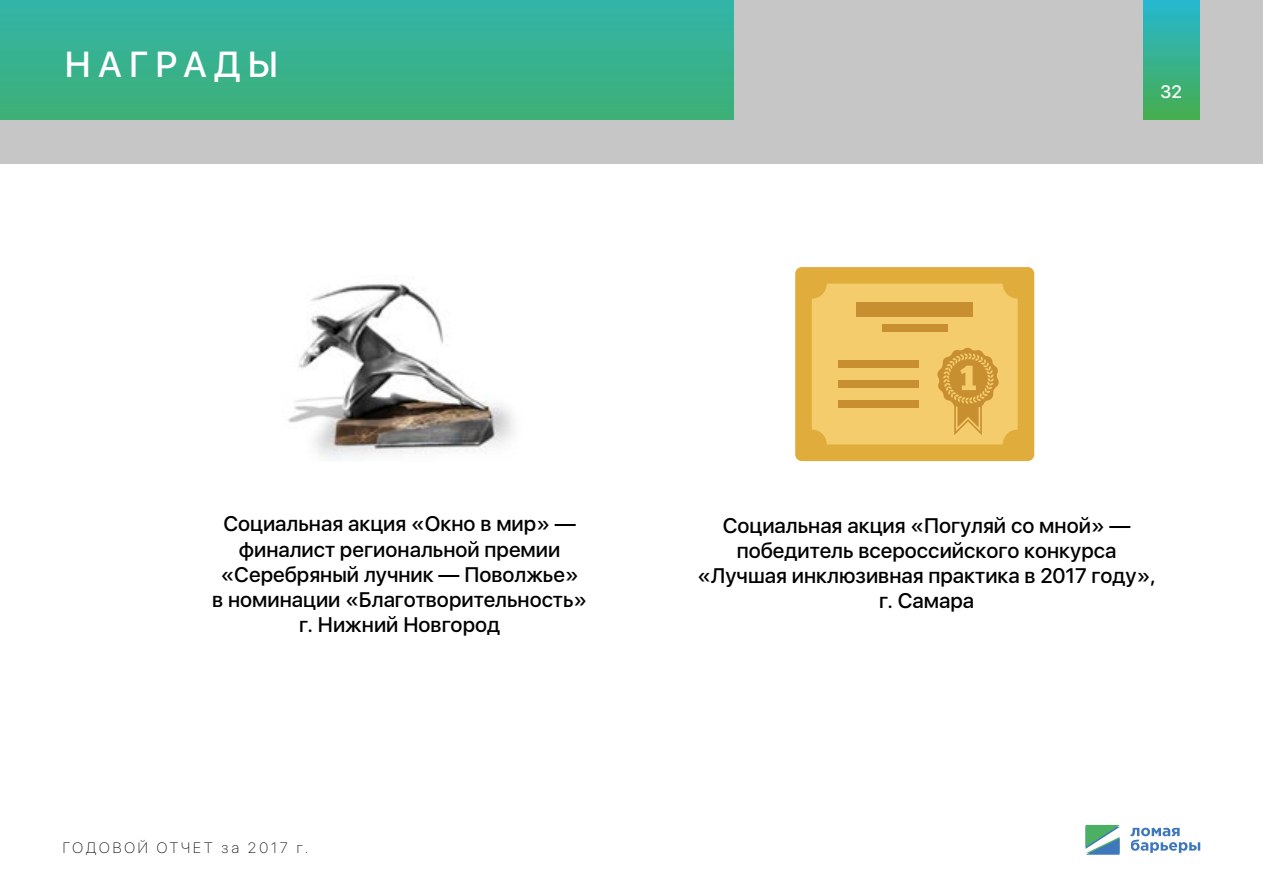
<style>
.page{position:relative;width:1263px;height:893px;background:#fff}
.page>*{position:absolute;margin:0;border:0;box-sizing:border-box;transform-origin:0 0}
.t1{font:500 36px "SFUI Display";letter-spacing:.2em;color:#fff}
.t2{font:500 21px/25.2px "SFUI Display";color:#000;text-align:center}
.t3{font:500 18px "SFUI Display";color:#fff}
.t4{font:100 15px "SFUI Display";letter-spacing:.2em;color:#000}
</style>
<div class="page">
<div style="left:0;top:0;width:1263px;height:164px;background:#c6c6c6"></div>
<div style="left:0;top:0;width:733px;height:119px;background:linear-gradient(to bottom,#32b4a8,#3db076)"></div>
<div style="left:1143px;top:0;width:56px;height:119px;background:linear-gradient(to bottom,#26b8d1,#47ad4e)"></div>
<svg style="left:1130px;top:828px;width:70px;height:25px"></svg>
<svg style="left:1085px;top:825px;width:34px;height:30px"></svg>
<img style="left:288px;top:284px;width:226px;height:176px">
<div style="left:795px;top:267px;width:239px;height:194px;background:#e0ad3d;border-radius:7px"></div>
<div style="left:812px;top:284px;width:206px;height:160px;background:#f5cc6b;border-radius:15px"></div>
<svg style="left:937px;top:347px;width:62px;height:88px"></svg>
<div style="left:856px;top:303px;width:117px;height:14px;background:#c78f30"></div>
<div style="left:882px;top:324px;width:65px;height:8px;background:#c78f30"></div>
<div style="left:838px;top:360px;width:81px;height:7px;background:#c78f30"></div>
<div style="left:838px;top:400px;width:81px;height:8px;background:#c78f30"></div>
<div style="left:838px;top:380px;width:81px;height:8px;background:#c78f30"></div>
<h1 class="t1" style="left:65px;top:39px;width:215px">НАГРАДЫ</h1>
<p class="t3" style="left:1160px;top:79px;width:23px">32</p>
<p class="t2" style="left:212px;top:512px;width:376px">Социальная акция «Окно в мир» — финалист региональной премии «Серебряный лучник — Поволжье»<br>в номинации «Благотворительность» г. Нижний Новгород</p>
<p class="t4" style="left:63px;top:838px;width:247px">ГОДОВОЙ ОТЧЕТ за 2017 г.</p>
<p class="t2" style="left:697px;top:514px;width:460px">Социальная акция «Погуляй со мной» — победитель всероссийского конкурса «Лучшая инклюзивная практика в 2017 году», г. Самара</p>
</div>
